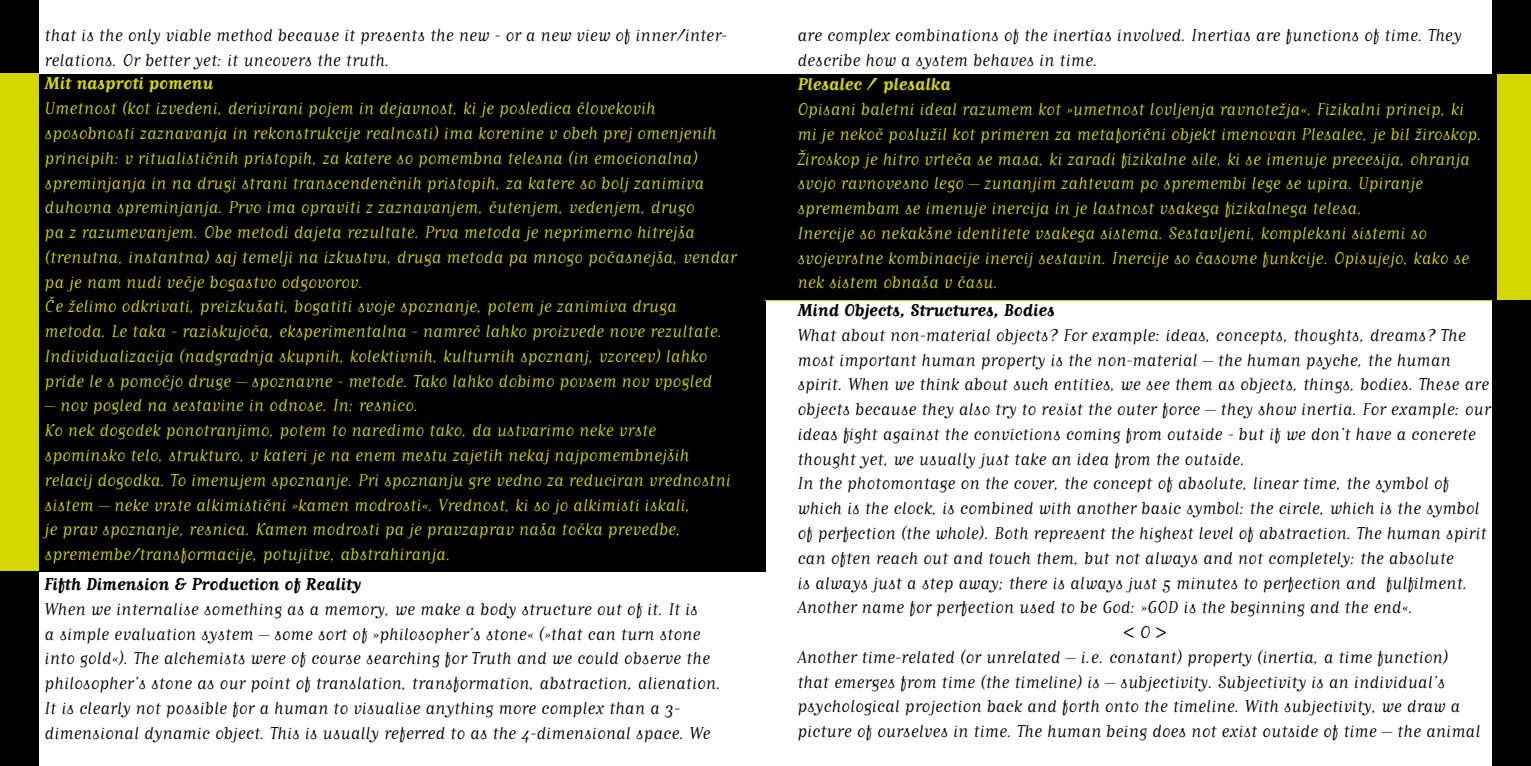
<style>
.page{position:relative;width:1531px;height:766px;background:#fff}
.page>*{position:absolute;margin:0;border:0;box-sizing:border-box;transform-origin:0 0}
.t1{font:20.25px/24.8px "Matrix Script";color:#d4d600}
.t2{font:20.25px/24.8px "Matrix Script";color:#000}
.t3{font:700 20.25px "Matrix Script";color:#000}
.t4{font:700 20.25px "Matrix Script";color:#d4d600}
.t5{font:20.25px "Myriad Pro";color:#000}
.s1{font-family:"Matrix Script"}
</style>
<div class="page">
<div style="left:0;top:72px;width:765px;height:499px;background:#000"></div>
<div style="left:0;top:0;width:765px;height:73px;background:#fff"></div>
<div style="left:0;top:0;width:38px;height:765px;background:#000"></div>
<div style="left:0;top:73px;width:38px;height:498px;background:#d4d600"></div>
<div style="left:765px;top:0;width:766px;height:300px;background:#d4d600"></div>
<div style="left:765px;top:73px;width:732px;height:227px;background:#000"></div>
<div style="left:765px;top:0;width:766px;height:73px;background:#fff"></div>
<div style="left:1492px;top:0;width:39px;height:73px;background:#000"></div>
<div style="left:1492px;top:300px;width:39px;height:465px;background:#000"></div>
<p class="t2" style="left:45px;top:23px;width:684px">that is the only viable method because it presents the new - or a new view of inner\inter&shy;relations. Or better yet&gt; it uncovers the truth.</p>
<p class="t4" style="left:45px;top:73px;width:170px">Mit nasproti pomenu</p>
<p class="t1" style="left:45px;top:96px;width:694px">Umetnost (kot izvedeni, derivirani pojem in dejavnost, ki je posledica ;lovekovih sposobnosti zaznavanja in rekonstrukcije realnosti) ima korenine v obeh prej omenjenih principih&gt; v ritualisti;nih pristopih, za katere so pomembna telesna (in emocionalna) spreminjanja in na drugi strani transcenden;nih pristopih, za katere so bolj zanimiva duhovna spreminjanja. Prvo ima opraviti z zaznavanjem, ;utenjem, vedenjem, drugo<br>pa z razumevanjem. Obe metodi dajeta rezultate. Prva metoda je neprimerno hitrejša (trenutna, instantna) saj temelji na izkustvu, druga metoda pa mnogo po;asnejša, vendar pa je nam nudi ve;je bogastvo odgovorov.<br>:e želimo odkrivati, preizkušati, bogatiti svoje spoznanje, potem je zanimiva druga metoda. Le taka - raziskujo;a, eksperimentalna - namre; lahko proizvede nove rezultate.<br>Individualizacija (nadgradnja skupnih, kolektivnih, kulturnih spoznanj, vzorcev) lahko pride le s pomo;jo druge – spoznavne - metode. Tako lahko dobimo povsem nov vpogled</p>
<p class="t1" style="left:45px;top:393px;width:688px">– nov pogled na sestavine in odnose. In&gt; resnico.<br>Ko nek dogodek ponotranjimo, potem to naredimo tako, da ustvarimo neke vrste spominsko telo, strukturo, v kateri je na enem mestu zajetih nekaj najpomembnejših relacij dogodka. To imenujem spoznanje. Pri spoznanju gre vedno za reduciran vrednostni sistem – neke vrste alkimisti;ni »kamen modrosti«. Vrednost, ki so jo alkimisti iskali,<br>je prav spoznanje, resnica. Kamen modrosti pa je pravzaprav naša to;ka prevedbe, spremembe\transformacije, potujitve, abstrahiranja.</p>
<p class="t3" style="left:45px;top:573px;width:318px">Fifth Dimension &amp; Production of Reality</p>
<p class="t2" style="left:45px;top:596px;width:678px">When we internalise something as a memory, we make a body structure out of it. It is<br>a simple evaluation system – some sort of »philosopher’s stone« (»that can turn stone into gold«). The alchemists were of course searching for Truth and we could observe the philosopher’s stone as our point of translation, transformation, abstraction, alienation.<br>It is clearly not possible for a human to visualise anything more complex than a 3- dimensional dynamic object. This is usually referred to as the 4-dimensional space. We</p>
<p class="t2" style="left:797px;top:23px;width:666px">are complex combinations of the inertias involved. Inertias are functions of time. They describe how a system behaves in time.</p>
<p class="t4" style="left:797px;top:74px;width:155px">Plesalec \ plesalka</p>
<p class="t1" style="left:797px;top:97px;width:686px">Opisani baletni ideal razumem kot »umetnost lovljenja ravnotežja«. Fizikalni princip, ki mi je neko; poslužil kot primeren za metafori;ni objekt imenovan Plesalec, je bil žiroskop.<br>Žiroskop je hitro vrte;a se masa, ki zaradi fizikalne sile, ki se imenuje precesija, ohranja svojo ravnovesno lego – zunanjim zahtevam po spremembi lege se upira. Upiranje spremembam se imenuje inercija in je lastnost vsakega fizikalnega telesa.<br>Inercije so nekakšne identitete vsakega sistema. Sestavljeni, kompleksni sistemi so svojevrstne kombinacije inercij sestavin. Inercije so ;asovne funkcije. Opisujejo, kako se nek sistem obnaša v ;asu.</p>
<p class="t3" style="left:797px;top:300px;width:259px">Mind Objects, Structures, Bodies</p>
<p class="t2" style="left:797px;top:322px;width:695px">What about non-material objects| For example&gt; ideas, concepts, thoughts, dreams| The most important human property is the non-material – the human psyche, the human spirit. When we think about such entities, we see them as objects, things, bodies. These are objects because they also try to resist the outer force – they show inertia. For example&gt; our ideas fight against the convictions coming from outside - but if we don’t have a concrete thought yet, we usually just take an idea from the outside.<br>In the photomontage on the cover, the concept of absolute, linear time, the symbol of which is the clock, is combined with another basic symbol&gt; the circle, which is the symbol of perfection (the whole). Both represent the highest level of abstraction. The human spirit can often reach out and touch them, but not always and not completely&gt; the absolute<br>is always just a step away&lt; there is always just 5 minutes to perfection and fulfilment.<br>Another name for perfection used to be God&gt; »GOD is the beginning and the end«.</p>
<p class="t5" style="left:1123px;top:618px;width:46px">&lt; <span class="s1">O</span> &gt;</p>
<p class="t2" style="left:797px;top:644px;width:684px">Another time-related (or unrelated – i.e. constant) property (inertia, a time function) that emerges from time (the timeline) is – subjectivity. Subjectivity is an individual’s psychological projection back and forth onto the timeline. With subjectivity, we draw a picture of ourselves in time. The human being does not exist outside of time – the animal</p>
</div>
